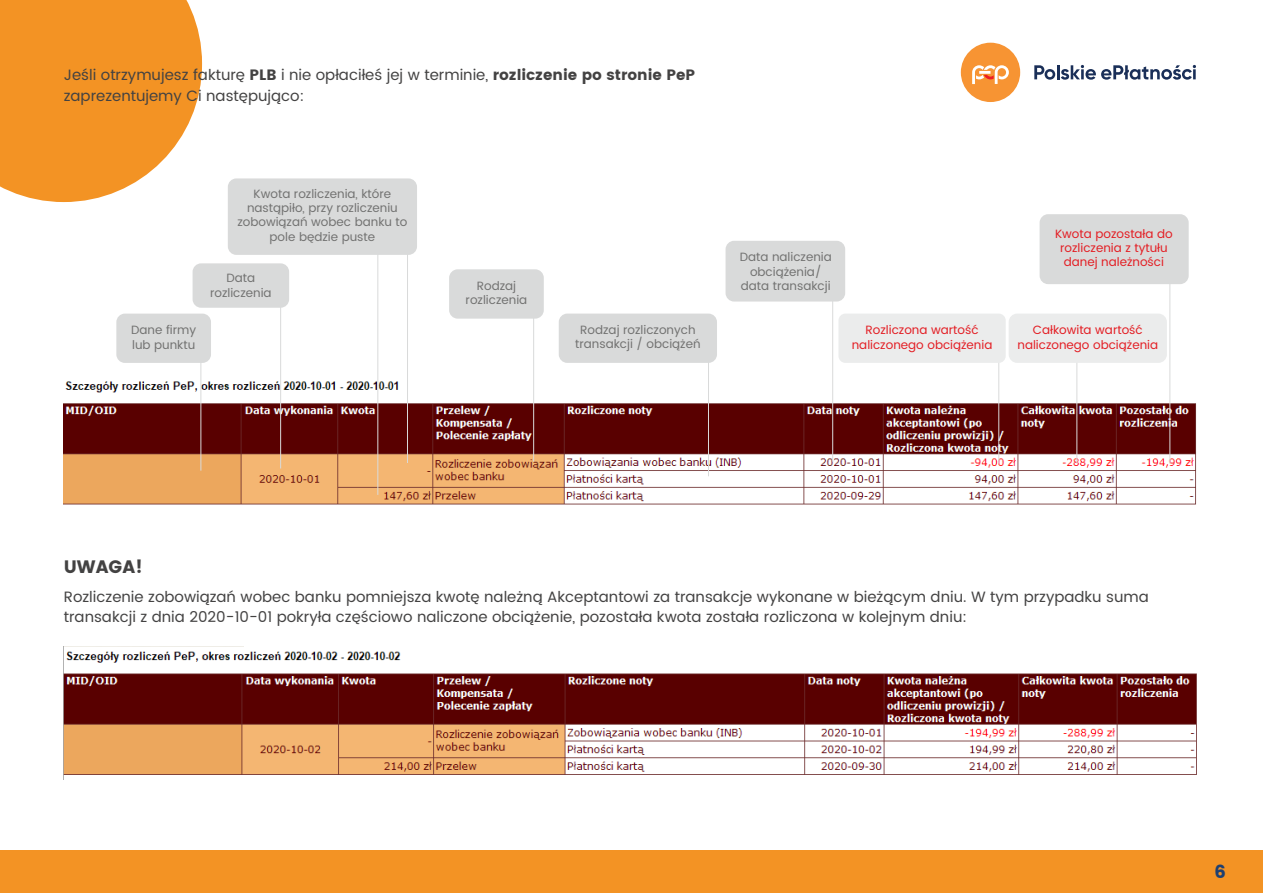
<style>
.page{position:relative;width:1263px;height:893px;background:#fff}
.page>*{position:absolute;margin:0;border:0;box-sizing:border-box;transform-origin:0 0}
.t1{font:700 18px "Poppins";color:#434242}
.t2{font:700 18px "Poppins";color:#1e4071}
.t3{font:15px/20.2px "Poppins";color:#434242}
.t4{font:12px/14.4px "Poppins";color:#727271;text-align:center}
.t5{font:12px/14.4px "Poppins";color:#e31e24;text-align:center}
.s1{font-weight:700}
</style>
<div class="page">
<div style="left:0;top:850px;width:1263px;height:43px;background:#f39324"></div>
<img style="left:64px;top:651px;width:1133px;height:124px">
<img style="left:64px;top:380px;width:1132px;height:125px">
<svg style="left:0;top:0;width:202px;height:202px;background:#f49f3d"></svg>
<div style="left:961px;top:43px;width:59px;height:59px;background:#f79433;border-radius:50%"></div>
<svg style="left:972px;top:65px;width:37px;height:19px"></svg>
<svg style="left:1034px;top:65px;width:162px;height:15px"></svg>
<hr style="left:280px;top:276px;width:1px;height:192px;background:#d9dada">
<div style="left:193px;top:263px;width:96px;height:45px;background:#d9dada;border-radius:9px"></div>
<hr style="left:200px;top:328px;width:1px;height:143px;background:#d9dada">
<div style="left:116px;top:314px;width:95px;height:49px;background:#d9dada;border-radius:9px"></div>
<hr style="left:708px;top:318px;width:1px;height:158px;background:#d9dada">
<div style="left:559px;top:314px;width:158px;height:49px;background:#d9dada;border-radius:9px"></div>
<hr style="left:832px;top:295px;width:1px;height:167px;background:#d9dada">
<div style="left:725px;top:241px;width:120px;height:61px;background:#d9dada;border-radius:9px"></div>
<hr style="left:998px;top:342px;width:1px;height:122px;background:#d9dada">
<div style="left:838px;top:314px;width:168px;height:49px;background:#ebecec;border-radius:7px"></div>
<hr style="left:1076px;top:342px;width:1px;height:122px;background:#d9dada">
<div style="left:1009px;top:314px;width:158px;height:49px;background:#ebecec;border-radius:9px"></div>
<hr style="left:1169px;top:284px;width:1px;height:180px;background:#d9dada">
<div style="left:1039px;top:214px;width:150px;height:70px;background:#d9dada;border-radius:9px"></div>
<hr style="left:533px;top:304px;width:1px;height:158px;background:#d9dada">
<div style="left:449px;top:269px;width:95px;height:50px;background:#d9dada;border-radius:9px"></div>
<hr style="left:407px;top:248px;width:1px;height:215px;background:#d9dada">
<hr style="left:377px;top:248px;width:1px;height:247px;background:#d9dada">
<div style="left:228px;top:178px;width:189px;height:77px;background:#d9dada;border-radius:9px"></div>
<p class="t3" style="left:64px;top:65px;width:633px">Jeśli otrzymujesz fakturę <span class="s1">PLB</span> i nie opłaciłeś jej w terminie, <span class="s1">rozliczenie po stronie PeP </span>zaprezentujemy Ci następująco:</p>
<p class="t4" style="left:237px;top:186px;width:172px">Kwota rozliczenia, które nastąpiło, przy rozliczeniu zobowiązań wobec banku to pole będzie puste</p>
<p class="t4" style="left:210px;top:271px;width:63px">Data rozliczenia</p>
<p class="t4" style="left:466px;top:278px;width:63px">Rodzaj rozliczenia</p>
<p class="t4" style="left:131px;top:323px;width:67px;text-align:left">Dane firmy lub punktu</p>
<p class="t4" style="left:575px;top:323px;width:127px">Rodzaj rozliczonych transakcji / obciążeń</p>
<p class="t4" style="left:740px;top:250px;width:94px">Data naliczenia obciążenia/ data transakcji</p>
<p class="t5" style="left:1055px;top:226px;width:119px">Kwota pozostała do rozliczenia z tytułu danej należności</p>
<p class="t5" style="left:852px;top:323px;width:142px">Rozliczona wartość naliczonego obciążenia</p>
<p class="t5" style="left:1017px;top:323px;width:142px">Całkowita wartość naliczonego obciążenia</p>
<p class="t1" style="left:64px;top:554px;width:81px">UWAGA!</p>
<p class="t3" style="left:64px;top:586px;width:1086px">Rozliczenie zobowiązań wobec banku pomniejsza kwotę należną Akceptantowi za transakcje wykonane w bieżącym dniu. W tym przypadku suma transakcji z dnia 2020-10-01 pokryła częściowo naliczone obciążenie, pozostała kwota została rozliczona w kolejnym dniu:</p>
<p class="t2" style="left:1214px;top:859px;width:13px">6</p>
</div>
